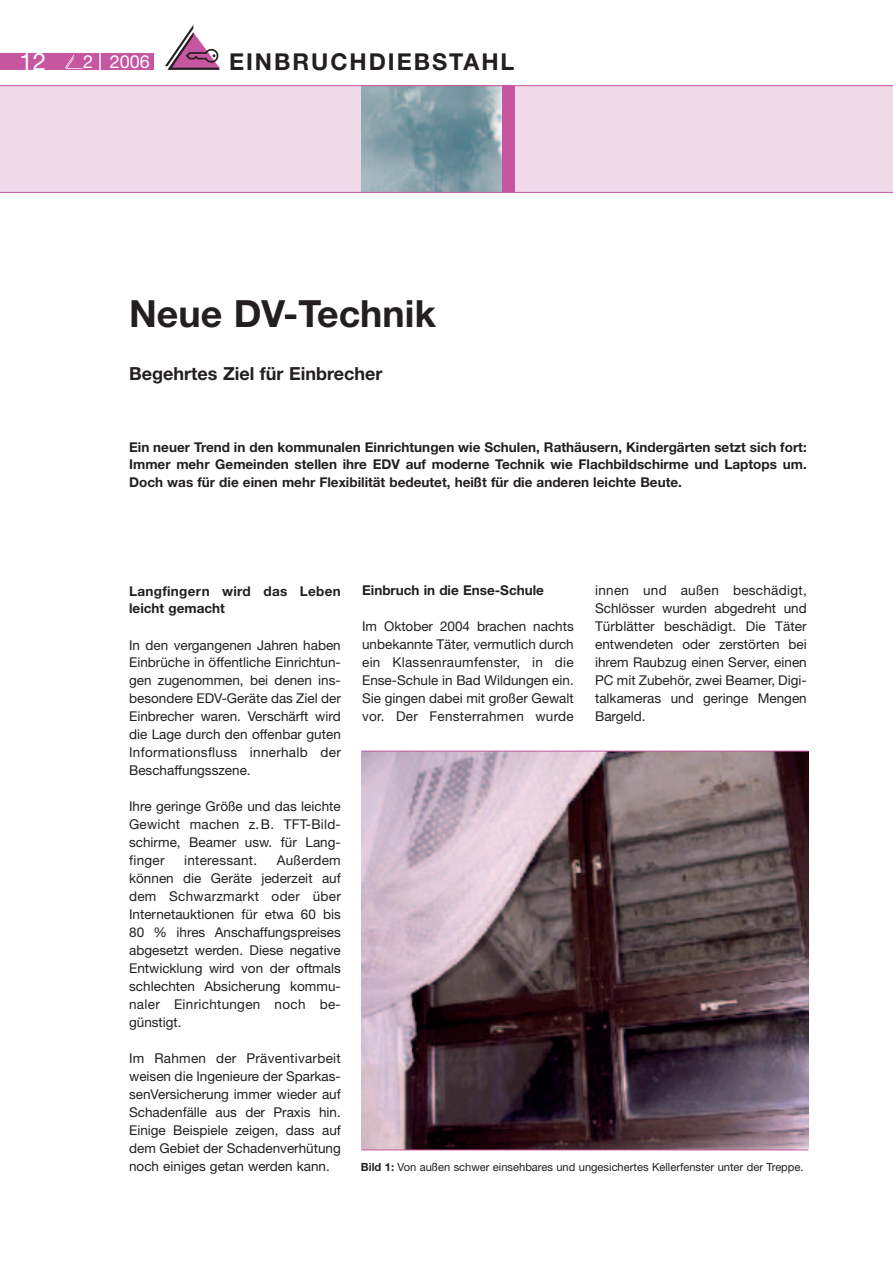
<style>
.page{position:relative;width:893px;height:1263px;background:#fff}
.page>*{position:absolute;margin:0;border:0;box-sizing:border-box;transform-origin:0 0}
.t1{font:700 37.5px "Helvetica Neue";color:#231f20}
.t2{font:24px "Helvetica Neue";color:#fff}
.t3{font:700 23.25px "Helvetica Neue";letter-spacing:.085em;color:#231f20}
.t4{font:700 18px "Helvetica Neue";color:#231f20}
.t5{font:18px "Helvetica Neue";color:#fff}
.t6{font:13.5px/18px "Helvetica Neue";color:#231f20;text-align:justify}
.t7{font:700 13.5px/18px "Helvetica Neue";color:#231f20;text-align:justify}
.t8{font:700 13.5px/18px "Helvetica Neue";letter-spacing:.02em;color:#231f20}
.t9{font:13.5px "Helvetica Neue";letter-spacing:.02em;color:#231f20}
.t10{font:11.25px "Helvetica Neue";color:#231f20}
.s1{font-weight:700}
</style>
<div class="page">
<div style="left:0;top:86px;width:892px;height:106px;background:#f0d9e9"></div>
<div style="left:0;top:53px;width:153px;height:17px;background:#c656a0"></div>
<svg style="left:65px;top:54px;width:17px;height:15px"></svg>
<svg style="left:165px;top:25px;width:54px;height:45px"></svg>
<hr style="left:99px;top:52px;width:2px;height:20px;background:#fff">
<img style="left:361px;top:752px;width:447px;height:398px">
<hr style="left:361px;top:751px;width:447px;height:1px;background:#c656a0">
<hr style="left:361px;top:1150px;width:447px;height:1px;background:#c656a0">
<img style="left:361px;top:86px;width:141px;height:106px">
<div style="left:502px;top:86px;width:12px;height:106px;background:#c656a0"></div>
<hr style="left:0;top:85px;width:892px;height:1px;background:#c656a0">
<hr style="left:0;top:192px;width:892px;height:1px;background:#c656a0">
<h2 class="t2" style="left:20px;top:53px;width:28px">12</h2>
<h3 class="t5" style="left:83px;top:55px;width:68px">2 2006</h3>
<h3 class="t3" style="left:229px;top:53px;width:287px">EINBRUCHDIEBSTAHL</h3>
<h1 class="t1" style="left:129px;top:301px;width:308px">Neue DV-Technik</h1>
<h3 class="t4" style="left:129px;top:367px;width:255px">Begehrtes Ziel für Einbrecher</h3>
<p class="t7" style="left:129px;top:439px;width:679px">Ein neuer Trend in den kommunalen Einrichtungen wie Schulen, Rathäusern, Kindergärten setzt sich fort:<br>Immer mehr Gemeinden stellen ihre EDV auf moderne Technik wie Flachbildschirme und Laptops um.<br>Doch was für die einen mehr Flexibilität bedeutet, heißt für die anderen leichte Beute.</p>
<p class="t8" style="left:129px;top:583px;width:213px">Langfingern wird das Leben leicht gemacht</p>
<p class="t6" style="left:129px;top:637px;width:213px">In den vergangenen Jahren haben Einbrüche in öffentliche Einrichtun&shy;gen zugenommen, bei denen ins&shy;besondere EDV-Geräte das Ziel der Einbrecher waren. Verschärft wird die Lage durch den offenbar guten Informationsfluss innerhalb der Beschaffungsszene.</p>
<p class="t6" style="left:129px;top:799px;width:213px">Ihre geringe Größe und das leichte Gewicht machen z.B. TFT-Bild&shy;schirme, Beamer usw. für Lang&shy;finger</p>
<p class="t6" style="left:129px;top:853px;width:213px;text-indent:147px">Außerdem können die Geräte jederzeit auf dem Schwarzmarkt oder über Internetauktionen für etwa 60 bis 80 % ihres Anschaffungspreises abgesetzt werden. Diese negative Entwicklung wird von der oftmals schlechten Absicherung kommu&shy;naler Einrichtungen noch be&shy;günstigt.</p>
<p class="t6" style="left:129px;top:1051px;width:213px">Im Rahmen der Präventivarbeit weisen die Ingenieure der Sparkas&shy;senVersicherung immer wieder auf Schadenfälle aus der Praxis hin.<br>Einige Beispiele zeigen, dass auf dem Gebiet der Schadenverhütung noch einiges getan werden kann.</p>
<p class="t9" style="left:184px;top:856px;width:75px">interessant.</p>
<p class="t7" style="left:362px;top:583px;width:183px">Einbruch in die Ense-Schule</p>
<p class="t6" style="left:362px;top:619px;width:213px">Im Oktober 2004 brachen nachts unbekannte Täter, vermutlich durch ein Klassenraumfenster, in die Ense-Schule in Bad Wildungen ein.<br>Sie gingen dabei mit großer Gewalt vor. Der Fensterrahmen wurde</p>
<p class="t6" style="left:595px;top:583px;width:213px">innen und außen beschädigt, Schlösser wurden abgedreht und Türblätter beschädigt. Die Täter entwendeten oder zerstörten bei ihrem Raubzug einen Server, einen PC mit Zubehör, zwei Beamer, Digi&shy;talkameras und geringe Mengen Bargeld.</p>
<p class="t10" style="left:361px;top:1163px;width:444px"><span class="s1">Bild 1:</span> Von außen schwer einsehbares und ungesichertes Kellerfenster unter der Treppe.</p>
</div>
